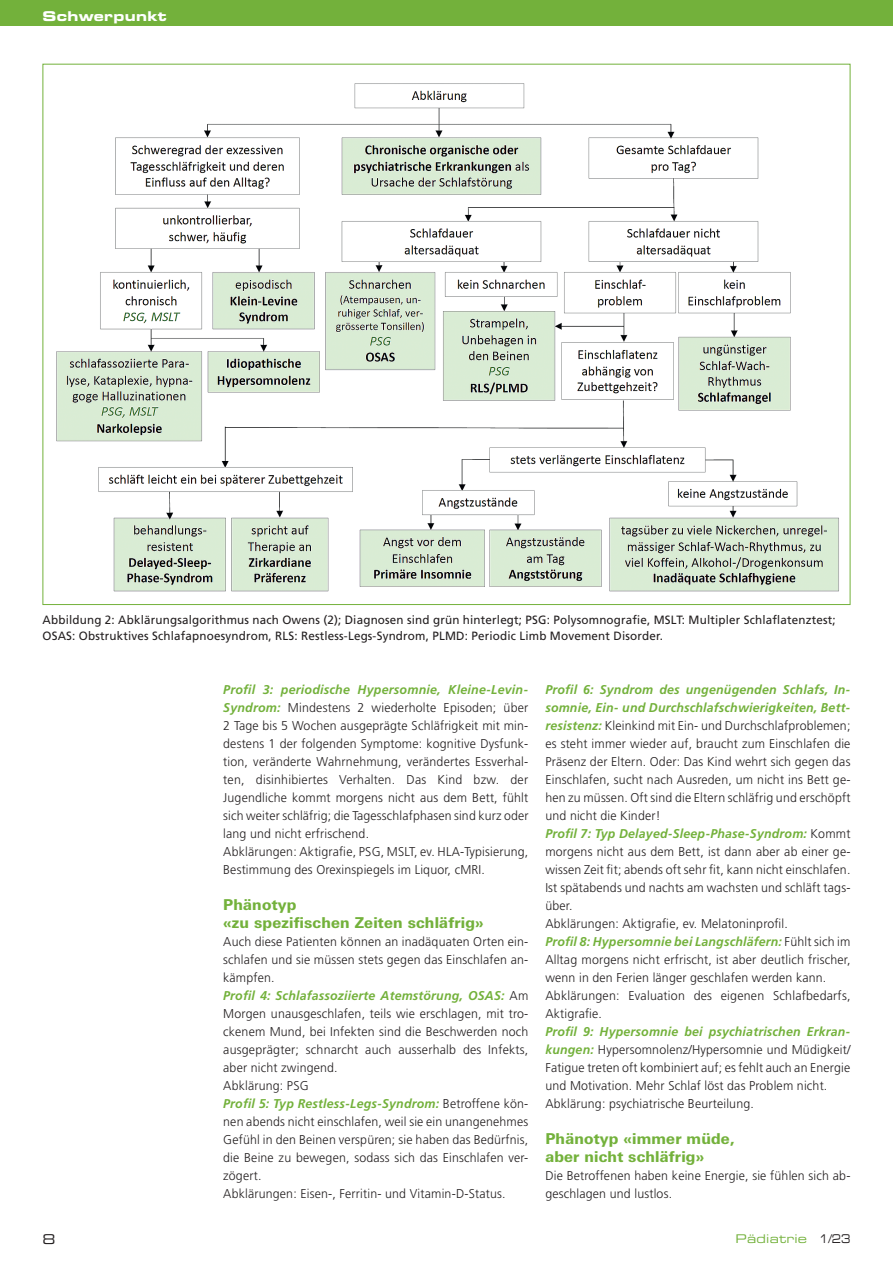
<style>
.page{position:relative;width:893px;height:1263px;background:#fff}
.page>*{position:absolute;margin:0;border:0;box-sizing:border-box;transform-origin:0 0}
.t1{font:800 15px/18px "Linotype Univers Basic";letter-spacing:.015em;color:#73b13b}
.t2{font:13.5px "Eurostile Bold Extended Two";letter-spacing:.02em;color:#fff}
.t3{font:13.5px "Eurostile Extended Two";color:#231f20}
.t4{font:300 12.75px/18px "Frutiger";letter-spacing:.015em;color:#231f20}
.t5{font:12px/16.5px "Frutiger";letter-spacing:.015em;color:#231f20}
.t6{font:12px "Eurostile Extended Two";letter-spacing:.02em;color:#73b13b}
.s1{font-weight:700;font-style:italic;color:#73b13b}
.s2{color:#231f20}
</style>
<div class="page">
<div style="left:0;top:0;width:893px;height:26px;background:#73b13b"></div>
<img style="left:56px;top:83px;width:783px;height:509px">
<p class="t2" style="left:43px;top:7px;width:126px">Schwerpunkt</p>
<p class="t5" style="left:43px;top:611px;width:795px">Abbildung 2: Abklärungsalgorithmus nach Owens (2); Diagnosen sind grün hinterlegt; PSG: Polysomnografie, MSLT: Multipler Schlaflatenztest;<br>OSAS: Obstruktives Schlafapnoesyndrom, RLS: Restless-Legs-Syndrom, PLMD: Periodic Limb Movement Disorder.</p>
<p class="t4" style="left:223px;top:680px;width:307px"><span class="s1">Profil 3: periodische Hypersomnie, Kleine-Levin-Syndrom:</span> Mindestens 2 wiederholte Episoden; über 2 Tage bis 5 Wochen ausgeprägte Schläfrigkeit mit min&shy;destens 1 der folgenden Symptome: kognitive Dysfunk&shy;tion, veränderte Wahrnehmung, verändertes Essverhal&shy;ten, disinhibiertes Verhalten. Das Kind bzw. der Jugendliche kommt morgens nicht aus dem Bett, fühlt sich weiter schläfrig; die Tagesschlafphasen sind kurz oder lang und nicht erfrischend.<br>Abklärungen: Aktigrafie, PSG, MSLT, ev. HLA-Typisierung, Bestimmung des Orexinspiegels im Liquor, cMRI.</p>
<p class="t1" style="left:223px;top:895px;width:262px">Phänotyp<br>«zu spezifischen Zeiten schläfrig»</p>
<p class="t4" style="left:223px;top:932px;width:307px">Auch diese Patienten können an inadäquaten Orten ein&shy;schlafen und sie müssen stets gegen das Einschlafen an&shy;kämpfen.<br><span class="s1">Profil 4: Schlafassoziierte Atemstörung, OSAS:</span> Am Morgen unausgeschlafen, teils wie erschlagen, mit tro&shy;ckenem Mund, bei Infekten sind die Beschwerden noch ausgeprägter; schnarcht auch ausserhalb des Infekts, aber nicht zwingend.<br>Abklärung: PSG<br><span class="s1">Profil 5: Typ Restless-Legs-Syndrom:</span> Betroffene kön&shy;nen abends nicht einschlafen, weil sie ein unangenehmes Gefühl in den Beinen verspüren; sie haben das Bedürfnis, die Beine zu bewegen, sodass sich das Einschlafen ver&shy;zögert.<br>Abklärungen: Eisen-, Ferritin- und Vitamin-D-Status.</p>
<p class="t4" style="left:545px;top:680px;width:307px"><span class="s1">Profil 6: Syndrom des ungenügenden Schlafs, In&shy;somnie, Ein- und Durchschlafschwierigkeiten, Bett&shy;resistenz:</span> Kleinkind mit Ein- und Durchschlafproblemen; es steht immer wieder auf, braucht zum Einschlafen die Präsenz der Eltern. Oder: Das Kind wehrt sich gegen das Einschlafen, sucht nach Ausreden, um nicht ins Bett ge&shy;hen zu müssen. Oft sind die Eltern schläfrig und erschöpft und nicht die Kinder!<br><span class="s1">Profil 7: Typ Delayed-Sleep-Phase-Syndrom:</span> Kommt morgens nicht aus dem Bett, ist dann aber ab einer ge&shy;wissen Zeit fit; abends oft sehr fit, kann nicht einschlafen.<br>Ist spätabends und nachts am wachsten und schläft tags&shy;über.<br>Abklärungen: Aktigrafie, ev. Melatoninprofil.<br><span class="s1">Profil 8: Hypersomnie bei Langschläfern:</span> Fühlt sich im Alltag morgens nicht erfrischt, ist aber deutlich frischer, wenn in den Ferien länger geschlafen werden kann.<br>Abklärungen: Evaluation des eigenen Schlafbedarfs, Aktigrafie.</p>
<p class="t4" style="left:545px;top:1022px;width:307px"><span class="s1">Profil 9: Hypersomnie bei psychiatrischen Erkran&shy;kungen:</span> Hypersomnolenz/Hypersomnie und Müdigkeit/ Fatigue treten oft kombiniert auf; es fehlt auch an Energie und Motivation. Mehr Schlaf löst das Problem nicht.<br>Abklärung: psychiatrische Beurteilung.</p>
<p class="t1" style="left:545px;top:1129px;width:191px">Phänotyp «immer müde, aber nicht schläfrig»</p>
<p class="t4" style="left:545px;top:1166px;width:307px">Die Betroffenen haben keine Energie, sie fühlen sich ab&shy;geschlagen und lustlos.</p>
<p class="t3" style="left:43px;top:1230px;width:15px">8</p>
<p class="t6" style="left:736px;top:1230px;width:116px">Pädiatrie <span class="s2">1/23</span></p>
</div>
